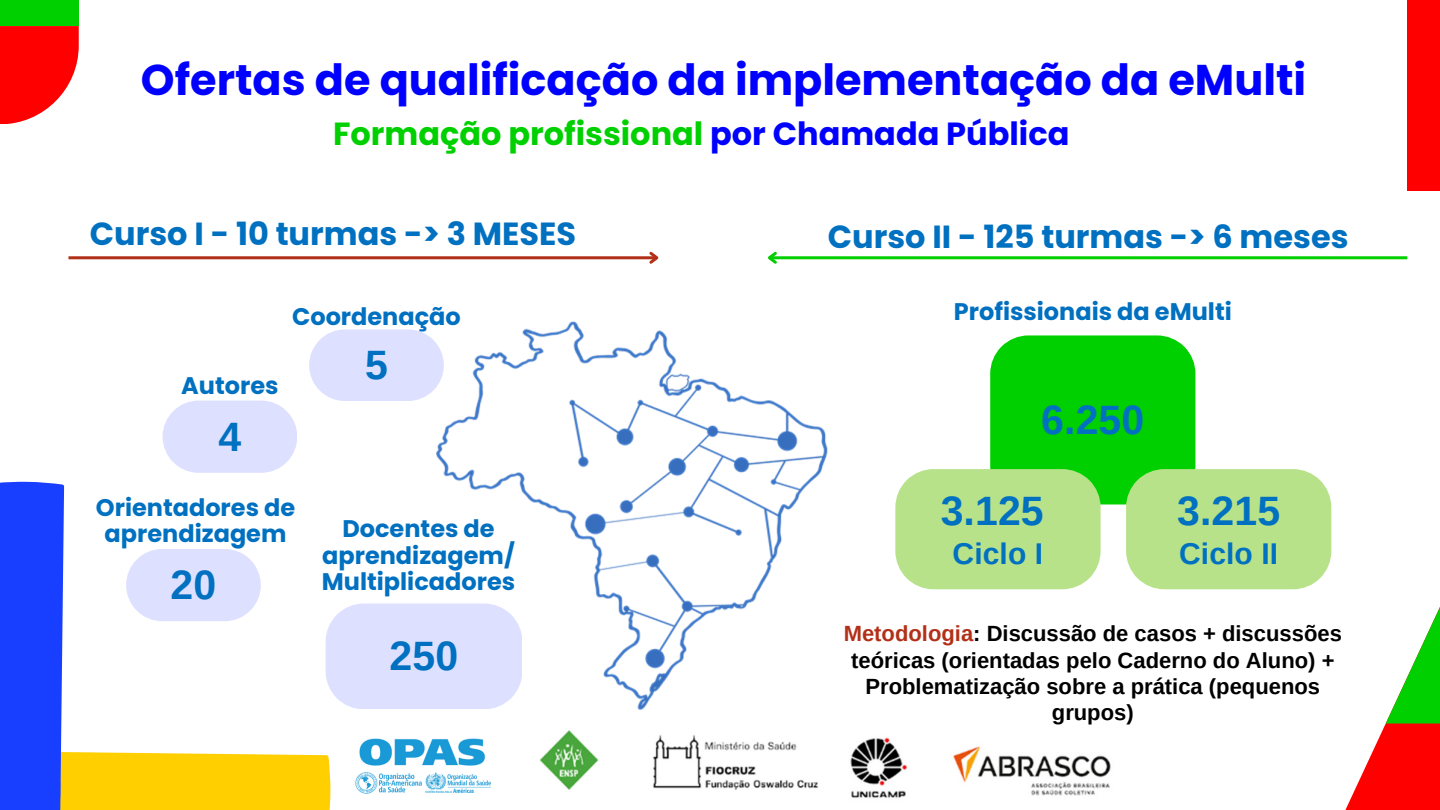
<style>
.page{position:relative;width:1440px;height:810px;background:#fff}
.page>*{position:absolute;margin:0;border:0;box-sizing:border-box;transform-origin:0 0}
.t1{font:700 43px "Poppins";color:#00f}
.t2{font:700 41px "Arimo";letter-spacing:.005em;color:#0070c0}
.t3{font:700 32px "Poppins";color:#0070c0}
.t4{font:700 32px "Poppins";color:#00d000}
.t5{font:700 30px "Arimo";letter-spacing:.005em;color:#0070c0}
.t6{font:700 24px/26.2px "Poppins";color:#0070c0;text-align:center}
.t7{font:700 22px/26.2px "Arimo";color:#000;text-align:center}
.s1{color:#00f}
.s2{color:#b33018}
</style>
<div class="page">
<svg style="left:0;top:401px;width:365px;height:409px"></svg>
<svg style="left:1345px;top:607px;width:95px;height:203px"></svg>
<div style="left:1407px;top:0;width:33px;height:191px;background:#f00"></div>
<svg style="left:0;top:0;width:79px;height:124px;background:#c94e22"></svg>
<img style="left:850px;top:737px;width:261px;height:61px">
<img style="left:539px;top:730px;width:279px;height:60px">
<img style="left:351px;top:729px;width:140px;height:71px">
<img style="left:436px;top:322px;width:392px;height:387px">
<div style="left:163px;top:401px;width:134px;height:72px;background:#dee0ff;border-radius:36px"></div>
<div style="left:126px;top:549px;width:135px;height:72px;background:#dee0ff;border-radius:36px"></div>
<div style="left:309px;top:329px;width:135px;height:72px;background:#dee0ff;border-radius:36px"></div>
<div style="left:326px;top:604px;width:196px;height:105px;background:#dee0ff"></div>
<svg style="left:895px;top:335px;width:436px;height:254px"></svg>
<hr style="left:68px;top:256px;width:589px;height:3px;background:#b33018">
<svg style="left:647px;top:251px;width:12px;height:13px"></svg>
<hr style="left:769px;top:256px;width:638px;height:3px;background:#00cf00">
<svg style="left:768px;top:251px;width:12px;height:13px"></svg>
<h2 class="t1" style="left:141px;top:50px;width:1167px">Ofertas de qualificação da implementação da eMulti</h2>
<p class="t4" style="left:333px;top:111px;width:738px">Formação profissional <span class="s1">por Chamada Pública</span></p>
<h1 class="t3" style="left:90px;top:211px;width:488px">Curso I - 10 turmas -&gt; 3 MESES</h1>
<h2 class="t3" style="left:828px;top:215px;width:522px">Curso II - 125 turmas -&gt; 6 meses</h2>
<p class="t6" style="left:181px;top:373px;width:99px">Autores</p>
<h2 class="t2" style="left:219px;top:414px;width:24px">4</h2>
<p class="t6" style="left:292px;top:304px;width:170px">Coordenação</p>
<p class="t2" style="left:365px;top:342px;width:24px">5</p>
<p class="t6" style="left:96px;top:494px;width:201px">Orientadores de aprendizagem</p>
<p class="t2" style="left:171px;top:562px;width:47px">20</p>
<p class="t6" style="left:322px;top:516px;width:194px">Docentes de aprendizagem/</p>
<p class="t6" style="left:322px;top:568px;width:195px">Multiplicadores</p>
<p class="t2" style="left:390px;top:633px;width:70px">250</p>
<h1 class="t6" style="left:954px;top:298px;width:280px">Profissionais da eMulti</h1>
<p class="t2" style="left:1041px;top:397px;width:105px">6.250</p>
<p class="t2" style="left:941px;top:488px;width:105px">3.125</p>
<p class="t5" style="left:953px;top:536px;width:92px">Ciclo I</p>
<p class="t2" style="left:1177px;top:488px;width:105px">3.215</p>
<p class="t5" style="left:1179px;top:536px;width:101px">Ciclo II</p>
<p class="t7" style="left:844px;top:621px;width:500px"><span class="s2">Metodologia</span>: Discussão de casos + discussões teóricas (orientadas pelo Caderno do Aluno) + Problematização sobre a prática (pequenos grupos)</p>
</div>
